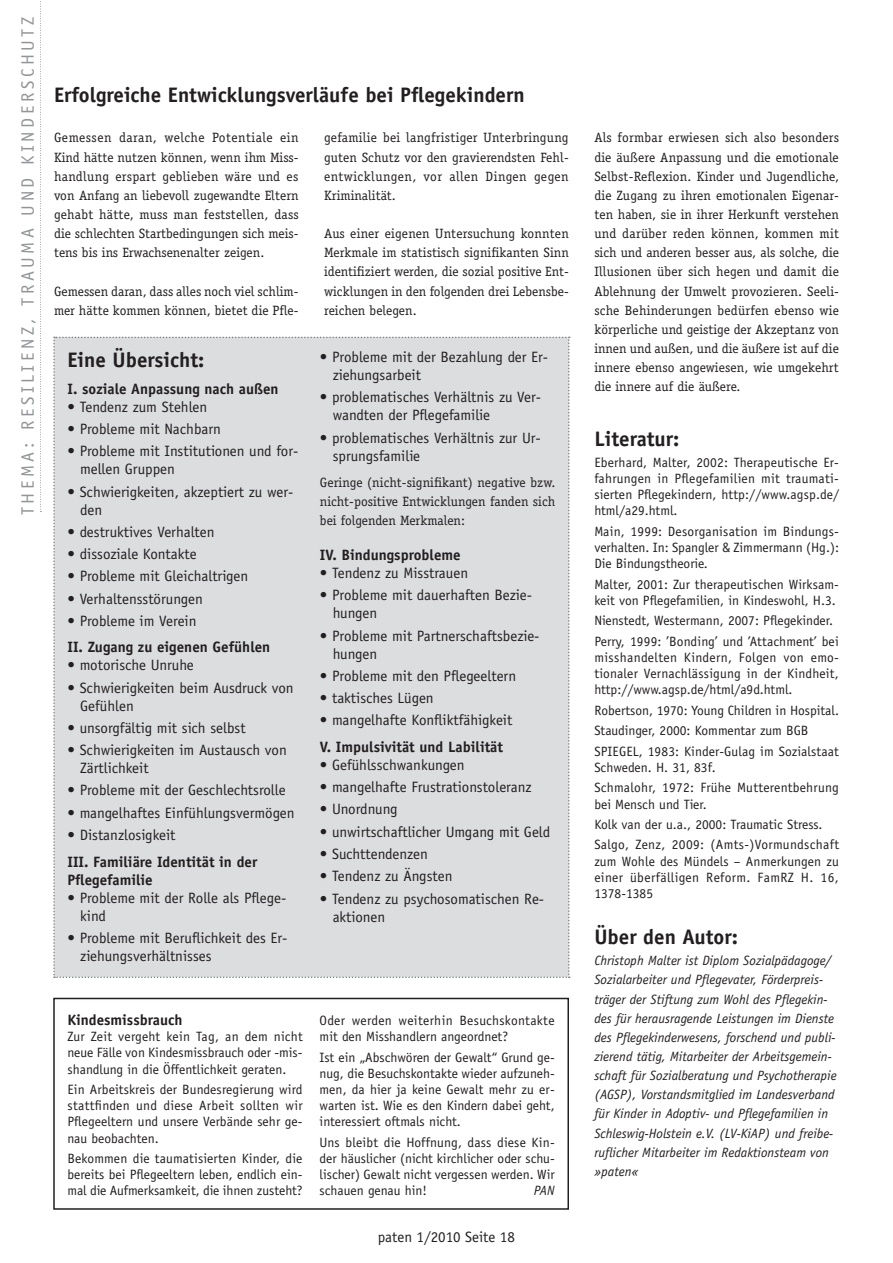
<style>
.page{position:relative;width:893px;height:1263px;background:#fff}
.page>*{position:absolute;margin:0;border:0;box-sizing:border-box;transform-origin:0 0}
.t1{font:700 21px "Officina Sans";color:#231f20}
.t2{font:18px "Officina Sans";letter-spacing:.2em;color:#939598}
.t3{font:15px/18px "Officina Sans";color:#231f20}
.t4{font:700 15px/18px "Officina Sans";color:#231f20}
.t5{font:15px "Officina Sans";letter-spacing:-.02em;color:#231f20}
.t6{font:13.5px/16.2px "Officina Sans";color:#231f20;text-align:justify}
.t7{font:13.5px/19.2px "Officina Serif";color:#231f20;text-align:justify}
.t8{font:italic 13.5px/19.2px "Officina Sans";color:#231f20}
.t9{font:13.5px/20.4px "Officina Sans";letter-spacing:.02em;color:#231f20}
</style>
<div class="page">
<svg style="left:40px;top:1px;width:2px;height:511px"></svg>
<div style="left:53px;top:337px;width:517px;height:641px;background:#dcdddf"></div>
<div style="left:53px;top:998px;width:516px;height:212px;border:2px solid #231f20"></div>
<h2 class="t2" style="left:17px;top:515px;width:500px;rotate:-90deg">THEMA: RESILIENZ, TRAUMA UND KINDERSCHUTZ</h2>
<h1 class="t1" style="left:54px;top:81px;width:472px">Erfolgreiche Entwicklungsverläufe bei Pflegekindern</h1>
<p class="t7" style="left:324px;top:128px;width:246px">gefamilie bei langfristiger Unterbringung guten Schutz vor den gravierendsten Fehl&shy;entwicklungen, vor allen Dingen gegen Kriminalität.</p>
<p class="t7" style="left:324px;top:224px;width:246px">Aus einer eigenen Untersuchung konnten Merkmale im statistisch signifikanten Sinn identifiziert werden, die sozial positive Ent&shy;wicklungen in den folgenden drei Lebensbe&shy;reichen belegen.</p>
<p class="t7" style="left:54px;top:128px;width:246px">Gemessen daran, welche Potentiale ein Kind hätte nutzen können, wenn ihm Miss&shy;handlung erspart geblieben wäre und es von Anfang an liebevoll zugewandte Eltern gehabt hätte, muss man feststellen, dass die schlechten Startbedingungen sich meis&shy;tens bis ins Erwachsenenalter zeigen.</p>
<p class="t7" style="left:54px;top:281px;width:246px">Gemessen daran, dass alles noch viel schlim&shy;mer hätte kommen können, bietet die Pfle-</p>
<h1 class="t1" style="left:68px;top:347px;width:138px">Eine Übersicht:</h1>
<p class="t4" style="left:68px;top:380px;width:213px">I. soziale Anpassung nach außen</p>
<p class="t3" style="left:68px;top:398px;width:141px">• Tendenz zum Stehlen</p>
<p class="t3" style="left:68px;top:420px;width:155px">• Probleme mit Nachbarn</p>
<p class="t3" style="left:80px;top:442px;width:220px;text-indent:-13px">• Probleme mit Institutionen und for&shy;mellen Gruppen</p>
<p class="t3" style="left:80px;top:483px;width:215px;text-indent:-13px">• Schwierigkeiten, akzeptiert zu wer&shy;den</p>
<p class="t3" style="left:68px;top:523px;width:149px">• destruktives Verhalten</p>
<p class="t3" style="left:68px;top:545px;width:131px">• dissoziale Kontakte</p>
<p class="t3" style="left:68px;top:567px;width:182px">• Probleme mit Gleichaltrigen</p>
<p class="t3" style="left:68px;top:590px;width:137px">• Verhaltensstörungen</p>
<p class="t3" style="left:68px;top:612px;width:131px">• Probleme im Verein</p>
<p class="t4" style="left:68px;top:638px;width:204px">II. Zugang zu eigenen Gefühlen</p>
<p class="t3" style="left:68px;top:656px;width:128px">• motorische Unruhe</p>
<p class="t3" style="left:80px;top:679px;width:215px;text-indent:-13px">• Schwierigkeiten beim Ausdruck von<br>Gefühlen</p>
<p class="t3" style="left:68px;top:719px;width:180px">• unsorgfältig mit sich selbst</p>
<p class="t3" style="left:80px;top:741px;width:208px;text-indent:-13px">• Schwierigkeiten im Austausch von<br>Zärtlichkeit</p>
<p class="t3" style="left:68px;top:781px;width:220px">• Probleme mit der Geschlechtsrolle</p>
<p class="t3" style="left:68px;top:804px;width:229px">• mangelhaftes Einfühlungsvermögen</p>
<p class="t3" style="left:68px;top:826px;width:110px">• Distanzlosigkeit</p>
<p class="t4" style="left:68px;top:852px;width:191px">III. Familiäre Identität in der<br>Pflegefamilie</p>
<p class="t3" style="left:80px;top:888px;width:208px;text-indent:-13px">• Probleme mit der Rolle als Pflege&shy;kind</p>
<p class="t3" style="left:80px;top:929px;width:209px;text-indent:-13px">• Probleme mit Beruflichkeit des Er&shy;ziehungsverhältnisses</p>
<p class="t3" style="left:333px;top:348px;width:217px;text-indent:-13px">• Probleme mit der Bezahlung der Er&shy;ziehungsarbeit</p>
<p class="t3" style="left:333px;top:388px;width:210px;text-indent:-13px">• problematisches Verhältnis zu Ver&shy;wandten der Pflegefamilie</p>
<p class="t3" style="left:333px;top:429px;width:210px;text-indent:-13px">• problematisches Verhältnis zur Ur&shy;sprungsfamilie</p>
<p class="t7" style="left:320px;top:473px;width:237px">Geringe (nicht-signifikant) negative bzw. nicht-positive Entwicklungen fanden sich bei folgenden Merkmalen:</p>
<p class="t4" style="left:320px;top:546px;width:142px">IV. Bindungsprobleme</p>
<p class="t3" style="left:320px;top:564px;width:150px">• Tendenz zu Misstrauen</p>
<p class="t3" style="left:333px;top:586px;width:201px;text-indent:-13px">• Probleme mit dauerhaften Bezie&shy;hungen</p>
<p class="t3" style="left:333px;top:627px;width:208px;text-indent:-13px">• Probleme mit Partnerschaftsbezie&shy;hungen</p>
<p class="t3" style="left:320px;top:667px;width:198px">• Probleme mit den Pflegeeltern</p>
<p class="t3" style="left:320px;top:689px;width:115px">• taktisches Lügen</p>
<p class="t3" style="left:320px;top:711px;width:194px">• mangelhafte Konfliktfähigkeit</p>
<p class="t4" style="left:320px;top:738px;width:185px">V. Impulsivität und Labilität</p>
<p class="t3" style="left:320px;top:756px;width:146px">• Gefühlsschwankungen</p>
<p class="t3" style="left:320px;top:778px;width:213px">• mangelhafte Frustrationstoleranz</p>
<p class="t5" style="left:320px;top:801px;width:79px">• Unordnung</p>
<p class="t3" style="left:320px;top:823px;width:232px">• unwirtschaftlicher Umgang mit Geld</p>
<p class="t3" style="left:320px;top:845px;width:110px">• Suchttendenzen</p>
<p class="t3" style="left:320px;top:867px;width:134px">• Tendenz zu Ängsten</p>
<p class="t3" style="left:333px;top:889px;width:213px;text-indent:-13px">• Tendenz zu psychosomatischen Re&shy;aktionen</p>
<p class="t4" style="left:68px;top:1011px;width:117px">Kindesmissbrauch</p>
<p class="t6" style="left:68px;top:1028px;width:237px">Zur Zeit vergeht kein Tag, an dem nicht neue Fälle von Kindesmissbrauch oder -mis&shy;shandlung in die Öffentlichkeit geraten.</p>
<p class="t6" style="left:68px;top:1081px;width:237px">Ein Arbeitskreis der Bundesregierung wird stattfinden und diese Arbeit sollten wir Pflegeeltern und unsere Verbände sehr ge&shy;nau beobachten.</p>
<p class="t6" style="left:68px;top:1150px;width:237px">Bekommen die taumatisierten Kinder, die bereits bei Pflegeeltern leben, endlich ein&shy;mal die Aufmerksamkeit, die ihnen zusteht?</p>
<p class="t6" style="left:320px;top:1012px;width:236px">Oder werden weiterhin Besuchskontakte mit den Misshandlern angeordnet?</p>
<p class="t6" style="left:320px;top:1049px;width:237px">Ist ein „Abschwören der Gewalt“ Grund ge&shy;nug, die Besuchskontakte wieder aufzuneh&shy;men, da hier ja keine Gewalt mehr zu er&shy;warten ist. Wie es den Kindern dabei geht, interessiert oftmals nicht.</p>
<p class="t6" style="left:320px;top:1134px;width:237px">Uns bleibt die Hoffnung, dass diese Kin&shy;der häuslicher (nicht kirchlicher oder schu&shy;lischer) Gewalt nicht vergessen werden. Wir schauen genau hin!</p>
<p class="t8" style="left:534px;top:1181px;width:23px">PAN</p>
<p class="t3" style="left:378px;top:1227px;width:139px">paten 1/2010 Seite 18</p>
<p class="t7" style="left:594px;top:128px;width:246px">Als formbar erwiesen sich also besonders die äußere Anpassung und die emotionale Selbst-Reflexion. Kinder und Jugendliche, die Zugang zu ihren emotionalen Eigenar&shy;ten haben, sie in ihrer Herkunft verstehen und darüber reden können, kommen mit sich und anderen besser aus, als solche, die Illusionen über sich hegen und damit die Ablehnung der Umwelt provozieren. Seeli&shy;sche Behinderungen bedürfen ebenso wie körperliche und geistige der Akzeptanz von innen und außen, und die äußere ist auf die innere ebenso angewiesen, wie umgekehrt die innere auf die äußere.</p>
<h1 class="t1" style="left:594px;top:426px;width:87px">Literatur:</h1>
<p class="t6" style="left:594px;top:454px;width:246px">Eberhard, Malter, 2002: Therapeutische Er&shy;fahrungen in Pflegefamilien mit traumati&shy;sierten Pflegekindern, http://www.agsp.de/ html/a29.html.</p>
<p class="t6" style="left:594px;top:523px;width:246px">Main, 1999: Desorganisation im Bindungs&shy;verhalten. In: Spangler &amp; Zimmermann (Hg.):<br>Die Bindungstheorie.</p>
<p class="t6" style="left:594px;top:576px;width:246px">Malter, 2001: Zur therapeutischen Wirksam&shy;keit von Pflegefamilien, in Kindeswohl, H.3.</p>
<p class="t6" style="left:594px;top:610px;width:246px;line-height:20.4px">Nienstedt, Westermann, 2007: Pflegekinder.<br>Perry, 1999: ’Bonding’ und ’Attachment’ bei</p>
<p class="t6" style="left:594px;top:649px;width:246px">misshandelten Kindern, Folgen von emo&shy;tionaler Vernachlässigung in der Kindheit, http://www.agsp.de/html/a9d.html.</p>
<p class="t6" style="left:594px;top:700px;width:246px;line-height:20.4px;text-align:left">Robertson, 1970: Young Children in Hospital.<br>Staudinger, 2000: Kommentar zum BGB<br>SPIEGEL, 1983: Kinder-Gulag im Sozialstaat</p>
<p class="t9" style="left:594px;top:757px;width:246px">Schweden. H. 31, 83f.<br>Schmalohr, 1972: Frühe Mutterentbehrung</p>
<p class="t6" style="left:594px;top:794px;width:246px;line-height:20.4px;text-align:left">bei Mensch und Tier.<br>Kolk van der u.a., 2000: Traumatic Stress.<br>Salgo, Zenz, 2009: (Amts-)Vormundschaft</p>
<p class="t6" style="left:594px;top:853px;width:246px">zum Wohle des Mündels – Anmerkungen zu einer überfälligen Reform. FamRZ H. 16, 1378-1385</p>
<h1 class="t1" style="left:594px;top:924px;width:145px">Über den Autor:</h1>
<p class="t8" style="left:594px;top:951px;width:244px">Christoph Malter ist Diplom Sozialpädagoge/ Sozialarbeiter und Pflegevater, Förderpreis&shy;träger der Stiftung zum Wohl des Pflegekin&shy;des für herausragende Leistungen im Dienste des Pflegekinderwesens, forschend und publi&shy;zierend tätig, Mitarbeiter der Arbeitsgemein&shy;schaft für Sozialberatung und Psychotherapie (AGSP), Vorstandsmitglied im Landesverband für Kinder in Adoptiv- und Pflegefamilien in Schleswig-Holstein e.V. (LV-KiAP) und freibe&shy;ruflicher Mitarbeiter im Redaktionsteam von »paten«</p>
</div>
